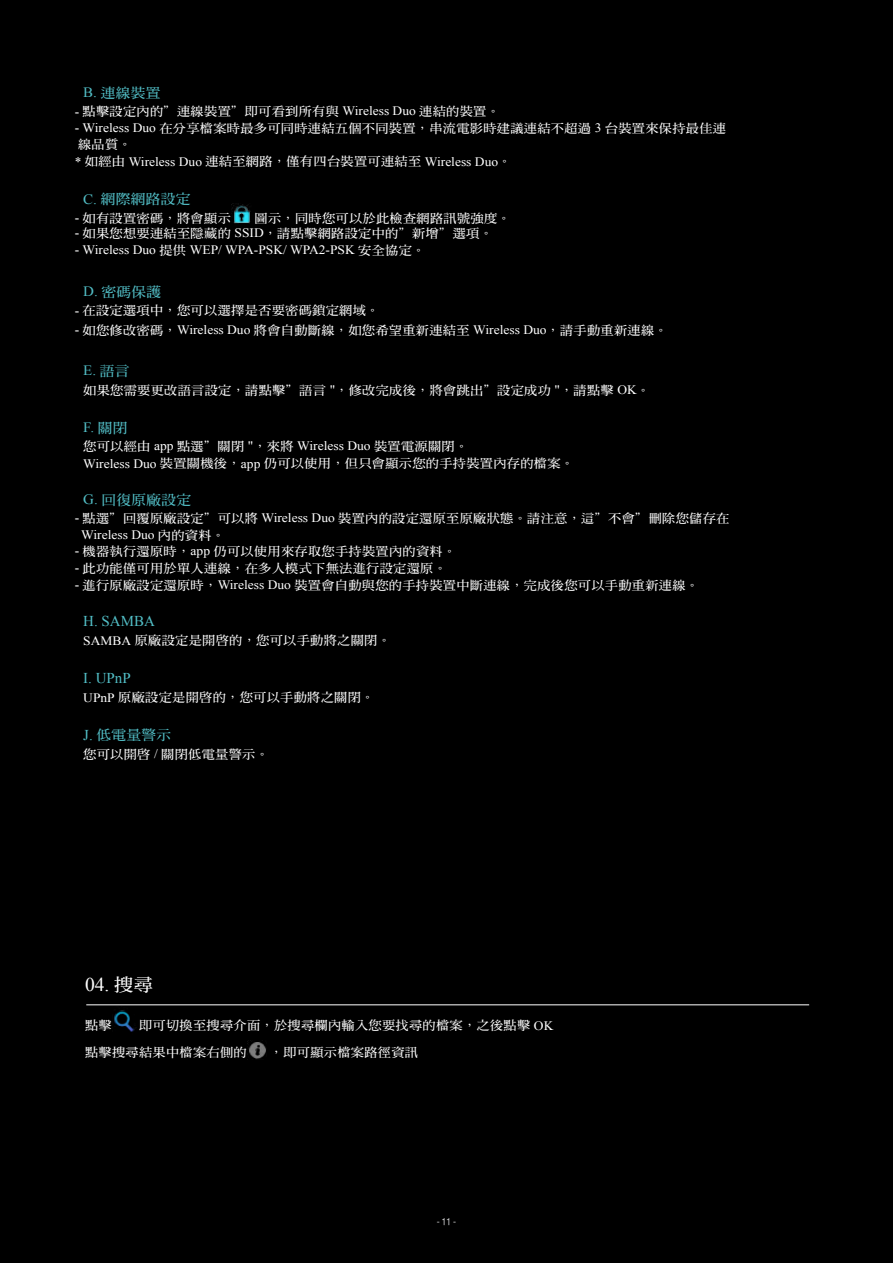
<style>
.page{position:relative;width:893px;height:1263px;background:#000}
.page>*{position:absolute;margin:0;border:0;box-sizing:border-box;transform-origin:0 0}
.t1{font:19.5px "Times New Roman";color:#fff}
.t2{font:15px "Times New Roman";color:#52bec6}
.t3{font:800 14.25px "Ming";color:#52bec6;scale:1.05 1}
.t4{font:14.25px "Times New Roman";color:#52bec6;scale:1.05 1}
.t5{font:800 12.9px/16.5px "Ming";color:#fff;scale:1.05 1}
.t6{font:12.9px "Times New Roman";color:#fff;scale:1.05 1}
.t7{font:9px "Helvetica Cond";color:#d3d3d4}
.s1{font-family:"Times New Roman";font-weight:400}
.s2{font-family:"Times New Roman";font-weight:400;font-size:15px}
.s3{font-family:"Times New Roman";font-weight:400;font-size:13.5px}
.s4{font-family:"Ming";font-weight:800}
.s5{font-size:13.5px}
.s6{font-family:"Ming";font-weight:800;font-size:18.6px}
</style>
<div class="page">
<hr style="left:86px;top:1004px;width:723px;height:1px;background:#fff">
<img style="left:231px;top:204px;width:20px;height:20px">
<img style="left:114px;top:1010px;width:21px;height:22px">
<img style="left:247px;top:1040px;width:19px;height:19px">
<p class="t3" style="left:83px;top:85px;width:75px"><span class="s1">B</span><span class="s2">.</span> 連線裝置</p>
<p class="t5" style="left:75px;top:103px;width:407px"><span class="s3">-</span> 點擊設定內的”連線裝置”即可看到所有與 <span class="s1">Wireless Duo</span> 連結的裝置。</p>
<p class="t5" style="left:75px;top:120px;width:622px"><span class="s3">-</span> <span class="s1">Wireless Duo</span> 在分享檔案時最多可同時連結五個不同裝置，串流電影時建議連結不超過 <span class="s1">3</span> 台裝置來保持最佳連線品質。</p>
<p class="t6" style="left:75px;top:153px;width:418px">* <span class="s4">如經由</span> Wireless Duo <span class="s4">連結至網路，僅有四台裝置可連結至</span> Wireless Duo<span class="s4">。</span></p>
<p class="t3" style="left:83px;top:192px;width:104px"><span class="s1">C.</span> 網際網路設定</p>
<p class="t5" style="left:75px;top:210px;width:150px"><span class="s3">-</span> 如有設置密碼，將會顯示</p>
<p class="t5" style="left:254px;top:210px;width:246px">圖示，同時您可以於此檢查網路訊號強度。</p>
<p class="t5" style="left:75px;top:225px;width:400px"><span class="s3">-</span> 如果您想要連結至隱藏的 <span class="s1">SSID</span>，請點擊網路設定中的”新增”選項。</p>
<p class="t6" style="left:75px;top:241px;width:336px"><span class="s5">-</span> Wireless Duo <span class="s4">提供</span> WeP/ WPA-PSK/ WPA2-PSK <span class="s4">安全協定。</span></p>
<p class="t3" style="left:83px;top:284px;width:76px"><span class="s1">D.</span> 密碼保護</p>
<p class="t5" style="left:75px;top:302px;width:292px"><span class="s3">-</span> 在設定選項中，您可以選擇是否要密碼鎖定網域。</p>
<p class="t5" style="left:75px;top:321px;width:567px"><span class="s3">-</span> 如您修改密碼，<span class="s1">Wireless Duo</span> 將會自動斷線，如您希望重新連結至 <span class="s1">Wireless Duo</span>，請手動重新連線。</p>
<p class="t4" style="left:83px;top:361px;width:46px">e. <span class="s4">語言</span></p>
<p class="t5" style="left:83px;top:382px;width:542px">如果您需要更改語言設定，請點擊”語言 <span class="s1">"</span>，修改完成後，將會跳出”設定成功 <span class="s1">"</span>，請點擊 <span class="s1">oK</span>。</p>
<p class="t4" style="left:83px;top:418px;width:44px">F. <span class="s4">關閉</span></p>
<p class="t5" style="left:83px;top:437px;width:469px;line-height:17.2px">您可以經由 <span class="s1">app</span> 點選”關閉 <span class="s1">"</span>，來將 <span class="s1">Wireless Duo</span> 裝置電源關閉。<br><span class="s1">Wireless Duo</span> 裝置關機後，<span class="s1">app</span> 仍可以使用，但只會顯示您的手持裝置內存的檔案。</p>
<p class="t3" style="left:83px;top:492px;width:105px"><span class="s1">G.</span> 回復原廠設定</p>
<p class="t5" style="left:75px;top:510px;width:625px"><span class="s3">-</span> 點選”回覆原廠設定”可以將 <span class="s1">Wireless Duo</span> 裝置內的設定還原至原廠狀態。請注意，這”不會”刪除您儲存在</p>
<p class="t6" style="left:81px;top:526px;width:139px">Wireless Duo <span class="s4">內的資料。</span></p>
<p class="t5" style="left:75px;top:543px;width:365px"><span class="s3">-</span> 機器執行還原時，<span class="s1">app</span> 仍可以使用來存取您手持裝置內的資料。</p>
<p class="t5" style="left:75px;top:559px;width:356px"><span class="s3">-</span> 此功能僅可用於單人連線，在多人模式下無法進行設定還原。</p>
<p class="t5" style="left:75px;top:577px;width:596px"><span class="s3">-</span> 進行原廠設定還原時，<span class="s1">Wireless Duo</span> 裝置會自動與您的手持裝置中斷連線，完成後您可以手動重新連線。</p>
<p class="t2" style="left:83px;top:611px;width:73px">H. SAmBA</p>
<p class="t5" style="left:83px;top:632px;width:295px"><span class="s1">SAmBA</span> 原廠設定是開啟的，您可以手動將之關閉。</p>
<p class="t2" style="left:83px;top:668px;width:49px">I. UPnP</p>
<p class="t5" style="left:83px;top:689px;width:279px"><span class="s1">UPnP</span> 原廠設定是開啟的，您可以手動將之關閉。</p>
<p class="t3" style="left:83px;top:728px;width:86px"><span class="s2">J.</span> 低電量警示</p>
<p class="t5" style="left:83px;top:745px;width:179px">您可以開啟 <span class="s1">/</span> 關閉低電量警示。</p>
<h1 class="t1" style="left:85px;top:971px;width:70px">04. <span class="s6">搜尋</span></h1>
<p class="t5" style="left:85px;top:1017px;width:27px">點擊</p>
<p class="t5" style="left:85px;top:1012px;width:448px;line-height:27px;text-indent:54px">即可切換至搜尋介面，於搜尋欄內輸入您要找尋的檔案，之後點擊 <span class="s1">oK</span>點擊搜尋結果中檔案右側的</p>
<p class="t5" style="left:270px;top:1044px;width:143px">，即可顯示檔案路徑資訊</p>
<p class="t7" style="left:437px;top:1216px;width:21px">- 11 -</p>
</div>
